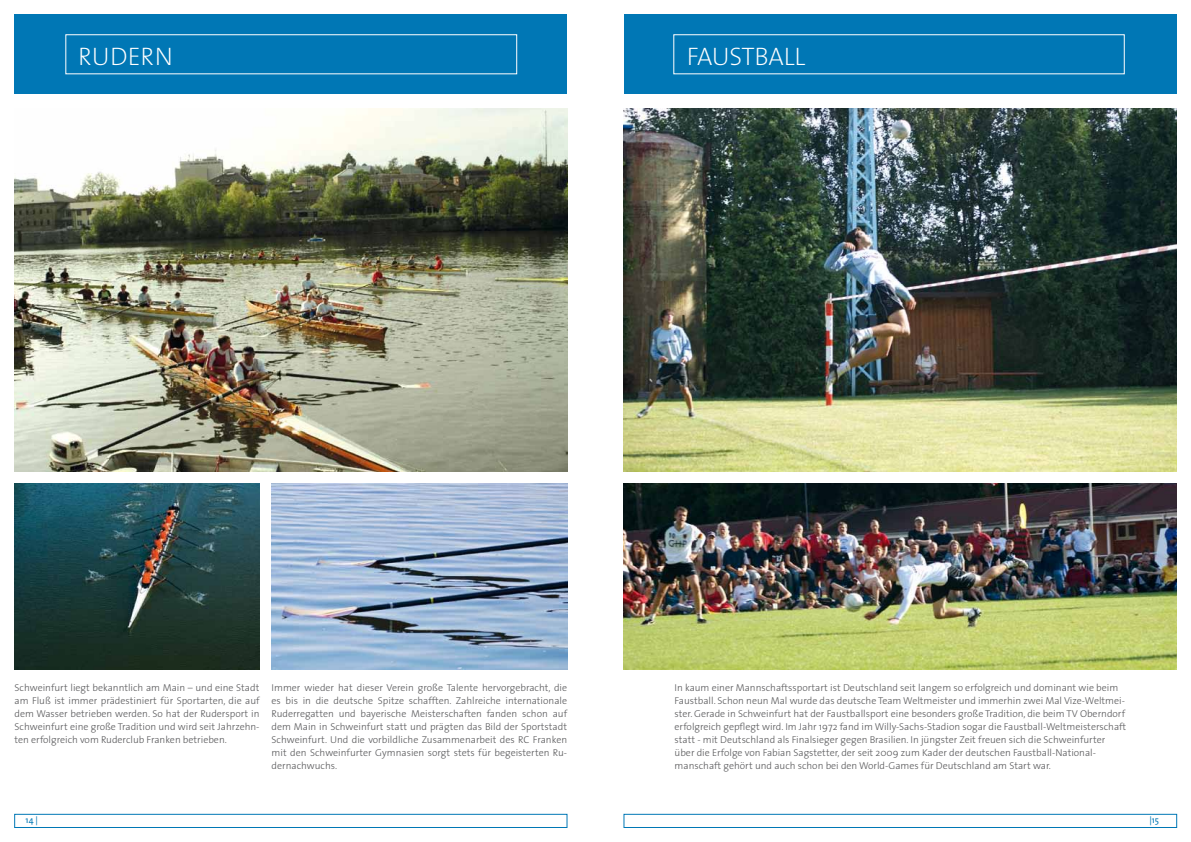
<style>
.page{position:relative;width:1191px;height:842px;background:#fff}
.page>*{position:absolute;margin:0;border:0;box-sizing:border-box;transform-origin:0 0}
.t1{font:200 25.4px "The Sans";color:#fff}
.t2{font:300 10px/13px "The Sans";color:#58585a;text-align:justify}
.t3{font:9px "The Sans";color:#0077b5}
</style>
<div class="page">
<div style="left:15px;top:814px;width:552px;height:14px;border:1px solid #0077b5"></div>
<div style="left:624px;top:814px;width:552px;height:14px;border:1px solid #0077b5"></div>
<div style="left:14px;top:14px;width:553px;height:80px;background:#0077b5"></div>
<div style="left:624px;top:14px;width:552px;height:80px;background:#0077b5"></div>
<img style="left:14px;top:108px;width:553px;height:364px">
<img style="left:624px;top:108px;width:552px;height:364px">
<img style="left:271px;top:484px;width:296px;height:186px">
<img style="left:14px;top:484px;width:245px;height:186px">
<img style="left:624px;top:484px;width:552px;height:186px">
<h1 class="t1" style="left:78px;top:36px;width:96px">RUDERN</h1>
<h1 class="t1" style="left:687px;top:36px;width:120px">FAUSTBALL</h1>
<p class="t2" style="left:271px;top:680px;width:297px">Immer wieder hat dieser Verein große Talente hervorgebracht, die es bis in die deutsche Spitze schafften. Zahlreiche internationale Ruderregatten und bayerische Meisterschaften fanden schon auf dem Main in Schweinfurt statt und prägten das Bild der Sportstadt Schweinfurt. Und die vorbildliche Zusammenarbeit des RC Franken mit den Schweinfurter Gymnasien sorgt stets für begeisterten Ru&shy;dernachwuchs.</p>
<p class="t2" style="left:15px;top:680px;width:246px">Schweinfurt liegt bekanntlich am Main – und eine Stadt am Fluß ist immer prädestiniert für Sportarten, die auf dem Wasser betrieben werden. So hat der Rudersport in Schweinfurt eine große Tradition und wird seit Jahrzehn&shy;ten erfolgreich vom Ruderclub Franken betrieben.</p>
<p class="t2" style="left:674px;top:680px;width:453px;text-align:left">In kaum einer Mannschaftssportart ist Deutschland seit langem so erfolgreich und dominant wie beim Faustball. Schon neun Mal wurde das deutsche Team Weltmeister und immerhin zwei Mal Vize-Weltmei&shy;ster. Gerade in Schweinfurt hat der Faustballsport eine besonders große Tradition, die beim TV Oberndorf erfolgreich gepflegt wird. Im Jahr 1972 fand im Willy-Sachs-Stadion sogar die Faustball-Weltmeisterschaft statt - mit Deutschland als Finalsieger gegen Brasilien. In jüngster Zeit freuen sich die Schweinfurter über die Erfolge von Fabian Sagstetter, der seit 2009 zum Kader der deutschen Faustball-National&shy;manschaft gehört und auch schon bei den World-Games für Deutschland am Start war.</p>
<p class="t3" style="left:26px;top:813px;width:14px">14 |</p>
<p class="t3" style="left:1149px;top:813px;width:11px">|15</p>
</div>
